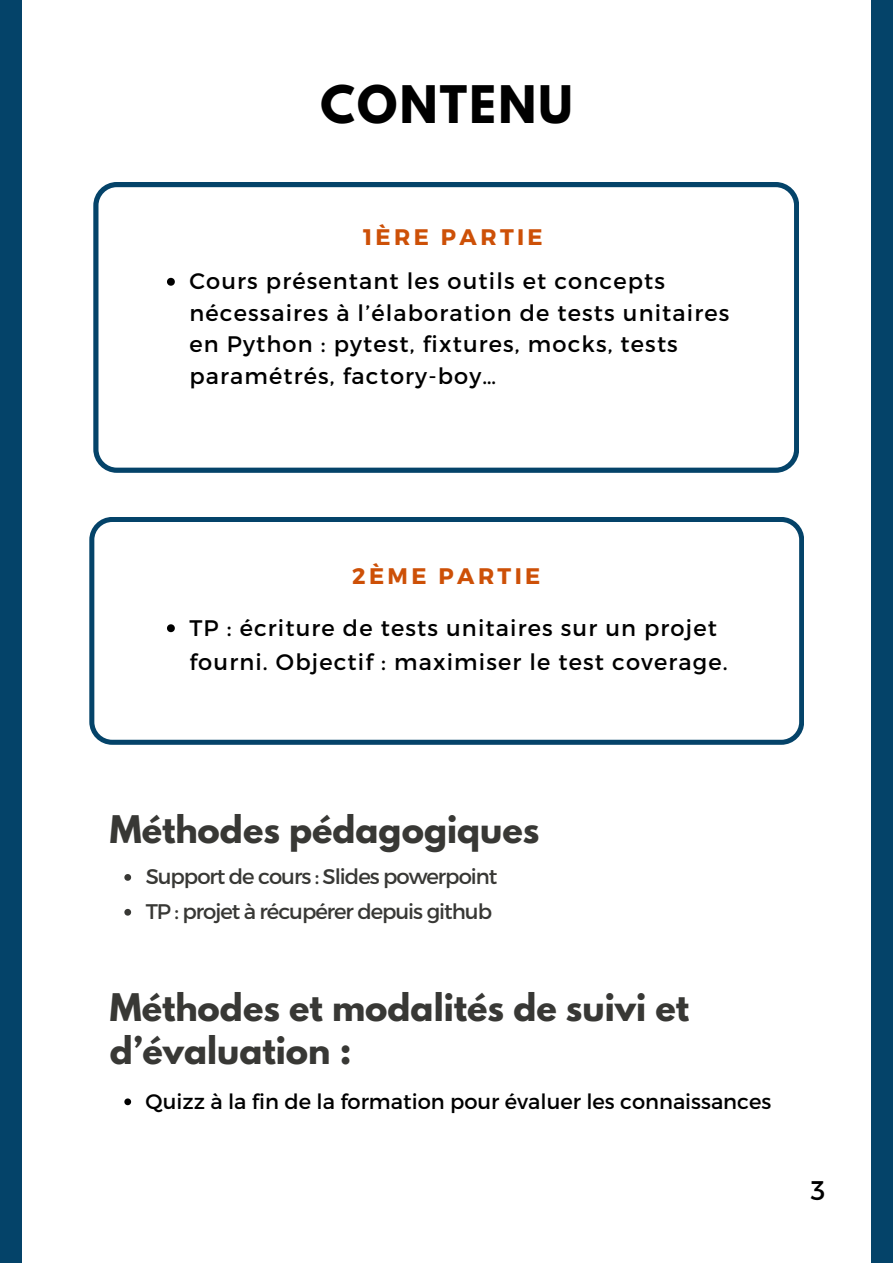
<style>
.page{position:relative;width:893px;height:1264px;background:#fff}
.page>*{position:absolute;margin:0;border:0;box-sizing:border-box;transform-origin:0 0}
.t1{font:700 45.9px "League Spartan";letter-spacing:.05em;color:#000}
.t2{font:700 33.75px/42.8px "League Spartan";color:#383835}
.t3{font:27px "Montserrat";color:#000}
.t4{font:22.5px/31.5px "Montserrat";letter-spacing:.05em;color:#000}
.t5{font:700 22.5px "Montserrat";letter-spacing:.15em;color:#cd5007}
.t6{font:21.15px/34.8px "Montserrat";letter-spacing:-.05em;color:#383835}
.t7{font:21px "Montserrat";color:#000}
</style>
<div class="page">
<div style="left:0;top:0;width:892px;height:1262px;background:#044369"></div>
<div style="left:23px;top:0;width:847px;height:1262px;background:#fff"></div>
<svg style="left:94px;top:182px;width:704px;height:290px"></svg>
<svg style="left:90px;top:517px;width:713px;height:227px"></svg>
<svg style="left:167px;top:278px;width:8px;height:8px"></svg>
<svg style="left:167px;top:624px;width:8px;height:8px"></svg>
<svg style="left:124px;top:874px;width:7px;height:6px"></svg>
<svg style="left:124px;top:908px;width:7px;height:7px"></svg>
<svg style="left:124px;top:1098px;width:7px;height:7px"></svg>
<h1 class="t1" style="left:320px;top:81px;width:254px">CONTENU</h1>
<p class="t5" style="left:363px;top:222px;width:181px">1ÈRE PARTIE</p>
<p class="t4" style="left:189px;top:264px;width:541px">Cours présentant les outils et concepts nécessaires à l’élaboration de tests unitaires en Python : pytest, fixtures, mocks, tests paramétrés, factory-boy…</p>
<p class="t5" style="left:352px;top:561px;width:190px">2ÈME PARTIE</p>
<p class="t4" style="left:189px;top:609px;width:539px;line-height:34.8px">TP : écriture de tests unitaires sur un projet fourni. Objectif : maximiser le test coverage.</p>
<h2 class="t2" style="left:110px;top:812px;width:431px">Méthodes pédagogiques</h2>
<p class="t6" style="left:146px;top:858px;width:353px">Support de cours : Slides powerpoint<br>TP : projet à récupérer depuis github</p>
<h2 class="t2" style="left:110px;top:990px;width:581px">Méthodes et modalités de suivi et d’évaluation :</h2>
<p class="t7" style="left:145px;top:1087px;width:627px">Quizz à la fin de la formation pour évaluer les connaissances</p>
<p class="t3" style="left:810px;top:1172px;width:16px">3</p>
</div>
